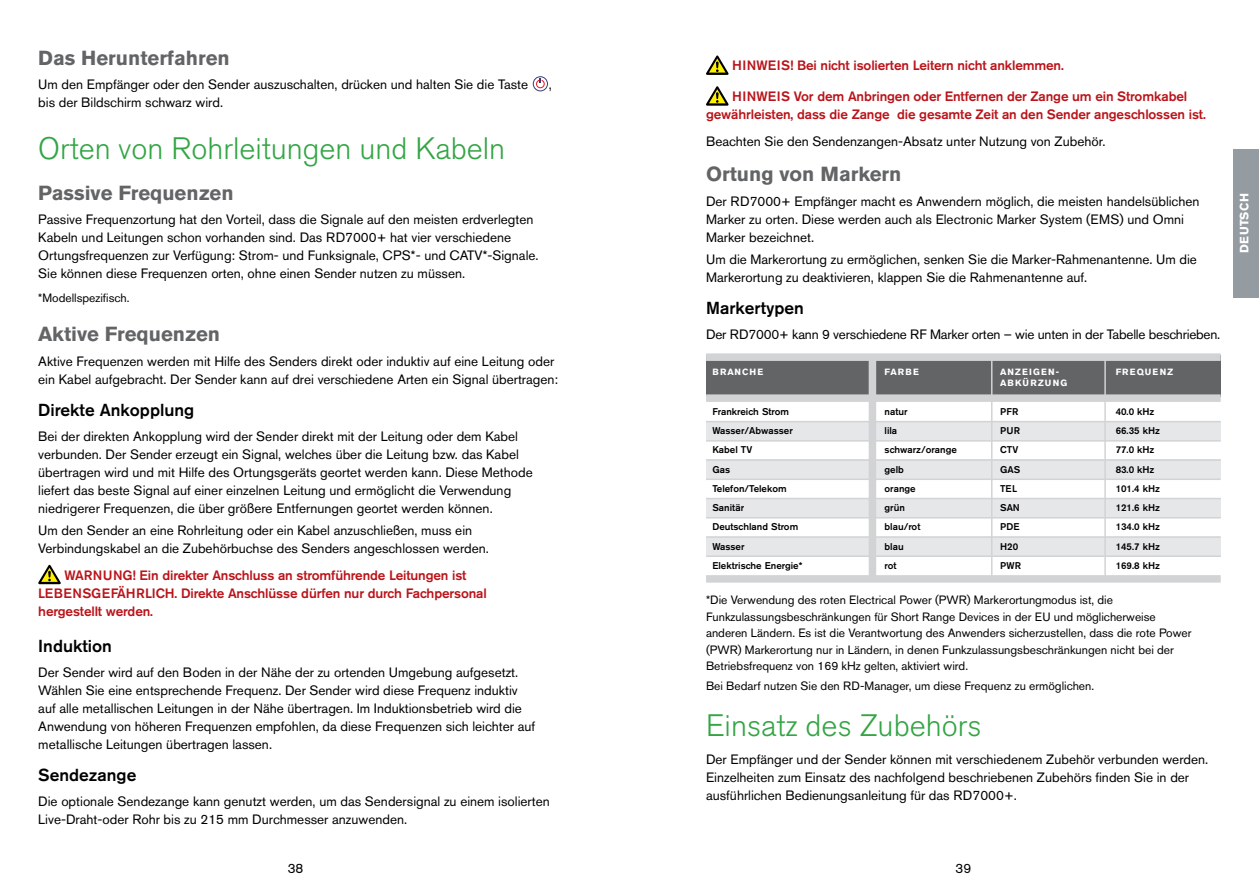
<style>
.page{position:relative;width:1259px;height:893px;background:#fff}
.page>*{position:absolute;margin:0;border:0;box-sizing:border-box;transform-origin:0 0}
.t1{font:300 30.75px "Akzidenz Grotesk BE";color:#33a544}
.t2{font:700 20.25px "Akzidenz Grotesk BE";color:#636466}
.t3{font:500 17.25px "Akzidenz Grotesk BE";color:#000}
.t4{font:13.5px/18px "Akzidenz Grotesk BE";color:#000}
.t5{font:500 13.5px/18px "Akzidenz Grotesk BE";letter-spacing:-.01em;color:#ba141a}
.t6{font:12px/16.5px "Akzidenz Grotesk BE";color:#000}
.t7{font:700 12px "Akzidenz Grotesk BE";letter-spacing:.02em;color:#fff}
.t8{font:500 9.75px "Akzidenz Grotesk BE";color:#000}
.t9{font:700 9px "Akzidenz Grotesk BE";letter-spacing:.12em;color:#fff}
</style>
<div class="page">
<div style="left:1233px;top:149px;width:26px;height:149px;background:#949ca1"></div>
<svg style="left:533px;top:76px;width:15px;height:15px"></svg>
<svg style="left:534px;top:77px;width:13px;height:13px"></svg>
<svg style="left:536px;top:79px;width:9px;height:9px"></svg>
<svg style="left:38px;top:565px;width:23px;height:19px"></svg>
<div style="left:706px;top:421px;width:514px;height:19px;background:#e6e7e8"></div>
<div style="left:706px;top:460px;width:514px;height:19px;background:#e6e7e8"></div>
<div style="left:706px;top:498px;width:514px;height:19px;background:#e6e7e8"></div>
<div style="left:706px;top:537px;width:514px;height:19px;background:#e6e7e8"></div>
<div style="left:706px;top:355px;width:514px;height:41px;background:#636466"></div>
<hr style="left:991px;top:358px;width:1px;height:220px;background:#d1d3d4">
<hr style="left:1104px;top:358px;width:2px;height:220px;background:#d1d3d4">
<div style="left:868px;top:355px;width:8px;height:226px;background:#d1d3d4"></div>
<div style="left:706px;top:353px;width:514px;height:8px;background:#d1d3d4"></div>
<div style="left:706px;top:394px;width:514px;height:8px;background:#d1d3d4"></div>
<hr style="left:706px;top:421px;width:514px;height:1px;background:#d1d3d4">
<hr style="left:706px;top:440px;width:514px;height:2px;background:#d1d3d4">
<hr style="left:706px;top:459px;width:514px;height:2px;background:#d1d3d4">
<hr style="left:706px;top:479px;width:514px;height:1px;background:#d1d3d4">
<hr style="left:706px;top:498px;width:514px;height:1px;background:#d1d3d4">
<hr style="left:706px;top:517px;width:514px;height:1px;background:#d1d3d4">
<hr style="left:706px;top:536px;width:514px;height:2px;background:#d1d3d4">
<hr style="left:706px;top:555px;width:514px;height:2px;background:#d1d3d4">
<div style="left:706px;top:575px;width:514px;height:8px;background:#d1d3d4"></div>
<svg style="left:706px;top:56px;width:22px;height:19px"></svg>
<svg style="left:706px;top:86px;width:22px;height:20px"></svg>
<h2 class="t2" style="left:38px;top:46px;width:193px">Das Herunterfahren</h2>
<p class="t4" style="left:38px;top:76px;width:491px">Um den Empfänger oder den Sender auszuschalten, drücken und halten Sie die Taste</p>
<p class="t4" style="left:549px;top:76px;width:5px">,</p>
<p class="t4" style="left:38px;top:94px;width:186px">bis der Bildschirm schwarz wird.</p>
<h1 class="t1" style="left:38px;top:131px;width:468px">Orten von Rohrleitungen und Kabeln</h1>
<h2 class="t2" style="left:38px;top:181px;width:197px">Passive Frequenzen</h2>
<p class="t4" style="left:38px;top:211px;width:502px">Passive Frequenzortung hat den Vorteil, dass die Signale auf den meisten erdverlegten Kabeln und Leitungen schon vorhanden sind. Das RD7000+ hat vier verschiedene Ortungsfrequenzen zur Verfügung: Strom- und Funksignale, CPS*- und CATV*-Signale.<br>Sie können diese Frequenzen orten, ohne einen Sender nutzen zu müssen.</p>
<p class="t6" style="left:38px;top:289px;width:93px">*Modellspezifisch.</p>
<h2 class="t2" style="left:38px;top:323px;width:183px">Aktive Frequenzen</h2>
<p class="t4" style="left:38px;top:352px;width:521px">Aktive Frequenzen werden mit Hilfe des Senders direkt oder induktiv auf eine Leitung oder ein Kabel aufgebracht. Der Sender kann auf drei verschiedene Arten ein Signal übertragen:</p>
<p class="t3" style="left:38px;top:400px;width:157px">Direkte Ankopplung</p>
<p class="t4" style="left:38px;top:427px;width:496px">Bei der direkten Ankopplung wird der Sender direkt mit der Leitung oder dem Kabel verbunden. Der Sender erzeugt ein Signal, welches über die Leitung bzw. das Kabel übertragen wird und mit Hilfe des Ortungsgeräts geortet werden kann. Diese Methode liefert das beste Signal auf einer einzelnen Leitung und ermöglicht die Verwendung niedrigerer Frequenzen, die über größere Entfernungen geortet werden können.</p>
<p class="t4" style="left:38px;top:521px;width:452px">Um den Sender an eine Rohrleitung oder ein Kabel anzuschließen, muss ein<br>Verbindungskabel an die Zubehörbuchse des Senders angeschlossen werden.</p>
<p class="t5" style="left:38px;top:566px;width:450px;text-indent:26px">WARNUNG! Ein direkter Anschluss an stromführende Leitungen ist<br>LEBENSGEFÄHRLICH. Direkte Anschlüsse dürfen nur durch Fachpersonal hergestellt werden.</p>
<p class="t3" style="left:38px;top:636px;width:75px">Induktion</p>
<p class="t4" style="left:38px;top:663px;width:498px">Der Sender wird auf den Boden in der Nähe der zu ortenden Umgebung aufgesetzt.<br>Wählen Sie eine entsprechende Frequenz. Der Sender wird diese Frequenz induktiv auf alle metallischen Leitungen in der Nähe übertragen. Im Induktionsbetrieb wird die Anwendung von höheren Frequenzen empfohlen, da diese Frequenzen sich leichter auf metallische Leitungen übertragen lassen.</p>
<p class="t3" style="left:38px;top:764px;width:100px">Sendezange</p>
<p class="t4" style="left:38px;top:792px;width:513px">Die optionale Sendezange kann genutzt werden, um das Sendersignal zu einem isolierten<br>Live-Draht-oder Rohr bis zu 215 mm Durchmesser anzuwenden.</p>
<p class="t5" style="left:732px;top:56px;width:333px">HINWEIS! Bei nicht isolierten Leitern nicht anklemmen.</p>
<p class="t5" style="left:706px;top:87px;width:501px;text-align:center">HINWEIS Vor dem Anbringen oder Entfernen der Zange um ein Stromkabel gewährleisten, dass die Zange die gesamte Zeit an den Sender angeschlossen ist.</p>
<p class="t4" style="left:706px;top:132px;width:401px">Beachten Sie den Sendenzangen-Absatz unter Nutzung von Zubehör.</p>
<h2 class="t2" style="left:706px;top:162px;width:197px">Ortung von Markern</h2>
<p class="t4" style="left:706px;top:192px;width:495px">Der RD7000+ Empfänger macht es Anwendern möglich, die meisten handelsüblichen<br>Marker zu orten. Diese werden auch als Electronic Marker System (EMS) und Omni<br>Marker bezeichnet.</p>
<p class="t4" style="left:706px;top:250px;width:492px">Um die Markerortung zu ermöglichen, senken Sie die Marker-Rahmenantenne. Um die<br>Markerortung zu deaktivieren, klappen Sie die Rahmenantenne auf.</p>
<p class="t3" style="left:706px;top:297px;width:99px">Markertypen</p>
<p class="t4" style="left:706px;top:325px;width:516px">Der RD7000+ kann 9 verschiedene RF Marker orten – wie unten in der Tabelle beschrieben.</p>
<p class="t9" style="left:712px;top:367px;width:16px">Branc</p>
<p class="t9" style="left:749px;top:367px;width:13px">he</p>
<p class="t9" style="left:884px;top:367px;width:13px">Farbe</p>
<p class="t9" style="left:1000px;top:367px;width:30px">Anzeigen</p>
<p class="t9" style="left:1055px;top:367px;width:5px">-</p>
<p class="t9" style="left:1115px;top:367px;width:37px">Frequen</p>
<p class="t9" style="left:1167px;top:367px;width:7px">z</p>
<p class="t9" style="left:1000px;top:378px;width:53px">Abkür zung</p>
<p class="t8" style="left:712px;top:405px;width:78px">Frankreich Strom</p>
<p class="t8" style="left:884px;top:405px;width:24px">natur</p>
<p class="t8" style="left:1000px;top:405px;width:20px">PFR</p>
<p class="t8" style="left:1115px;top:405px;width:40px">40.0 kHz</p>
<p class="t8" style="left:712px;top:425px;width:82px">Wasser/Abwasser</p>
<p class="t8" style="left:884px;top:425px;width:14px">lila</p>
<p class="t8" style="left:1000px;top:425px;width:22px">PUR</p>
<p class="t8" style="left:1115px;top:425px;width:46px">66.35 kHz</p>
<p class="t8" style="left:712px;top:444px;width:42px">Kabel TV</p>
<p class="t8" style="left:884px;top:444px;width:74px">schwarz/orange</p>
<p class="t8" style="left:1000px;top:444px;width:20px">CTV</p>
<p class="t8" style="left:1115px;top:444px;width:40px">77.0 kHz</p>
<p class="t8" style="left:712px;top:463px;width:19px">Gas</p>
<p class="t8" style="left:884px;top:463px;width:21px">gelb</p>
<p class="t8" style="left:1000px;top:463px;width:22px">GAS</p>
<p class="t8" style="left:1115px;top:463px;width:40px">83.0 kHz</p>
<p class="t8" style="left:712px;top:482px;width:76px">Telefon/Telekom</p>
<p class="t8" style="left:884px;top:482px;width:33px">orange</p>
<p class="t8" style="left:1000px;top:482px;width:19px">TEL</p>
<p class="t8" style="left:1115px;top:482px;width:46px">101.4 kHz</p>
<p class="t8" style="left:712px;top:502px;width:33px">Sanitär</p>
<p class="t8" style="left:884px;top:502px;width:22px">grün</p>
<p class="t8" style="left:1000px;top:502px;width:21px">SAN</p>
<p class="t8" style="left:1115px;top:502px;width:46px">121.6 kHz</p>
<p class="t8" style="left:712px;top:521px;width:87px">Deutschland Strom</p>
<p class="t8" style="left:884px;top:521px;width:37px">blau/rot</p>
<p class="t8" style="left:1000px;top:521px;width:21px">PDE</p>
<p class="t8" style="left:1115px;top:521px;width:46px">134.0 kHz</p>
<p class="t8" style="left:712px;top:540px;width:34px">Wasser</p>
<p class="t8" style="left:884px;top:540px;width:21px">blau</p>
<p class="t8" style="left:1000px;top:540px;width:20px">H20</p>
<p class="t8" style="left:1115px;top:540px;width:46px">145.7 kHz</p>
<p class="t8" style="left:712px;top:559px;width:92px">Elektrische Energie*</p>
<p class="t8" style="left:884px;top:559px;width:13px">rot</p>
<p class="t8" style="left:1000px;top:559px;width:22px">PWR</p>
<p class="t8" style="left:1115px;top:559px;width:46px">169.8 kHz</p>
<p class="t6" style="left:706px;top:592px;width:487px">*Die Verwendung des roten Electrical Power (PWR) Markerortungmodus ist, die Funkzulassungsbeschränkungen für Short Range Devices in der EU und möglicherweise anderen Ländern. Es ist die Verantwortung des Anwenders sicherzustellen, dass die rote Power (PWR) Markerortung nur in Ländern, in denen Funkzulassungsbeschränkungen nicht bei der Betriebsfrequenz von 169 kHz gelten, aktiviert wird.</p>
<p class="t6" style="left:706px;top:677px;width:390px">Bei Bedarf nutzen Sie den RD-Manager, um diese Frequenz zu ermöglichen.</p>
<h1 class="t1" style="left:706px;top:709px;width:277px">Einsatz des Zubehörs</h1>
<p class="t4" style="left:706px;top:751px;width:504px">Der Empfänger und der Sender können mit verschiedenem Zubehör verbunden werden.<br>Einzelheiten zum Einsatz des nachfolgend beschriebenen Zubehörs finden Sie in der ausführlichen Bedienungsanleitung für das RD7000+.</p>
<p class="t4" style="left:288px;top:859px;width:17px">38</p>
<p class="t4" style="left:955px;top:859px;width:17px">39</p>
<p class="t7" style="left:1237px;top:253px;width:61px;rotate:-90deg">DEUTSCH</p>
</div>
